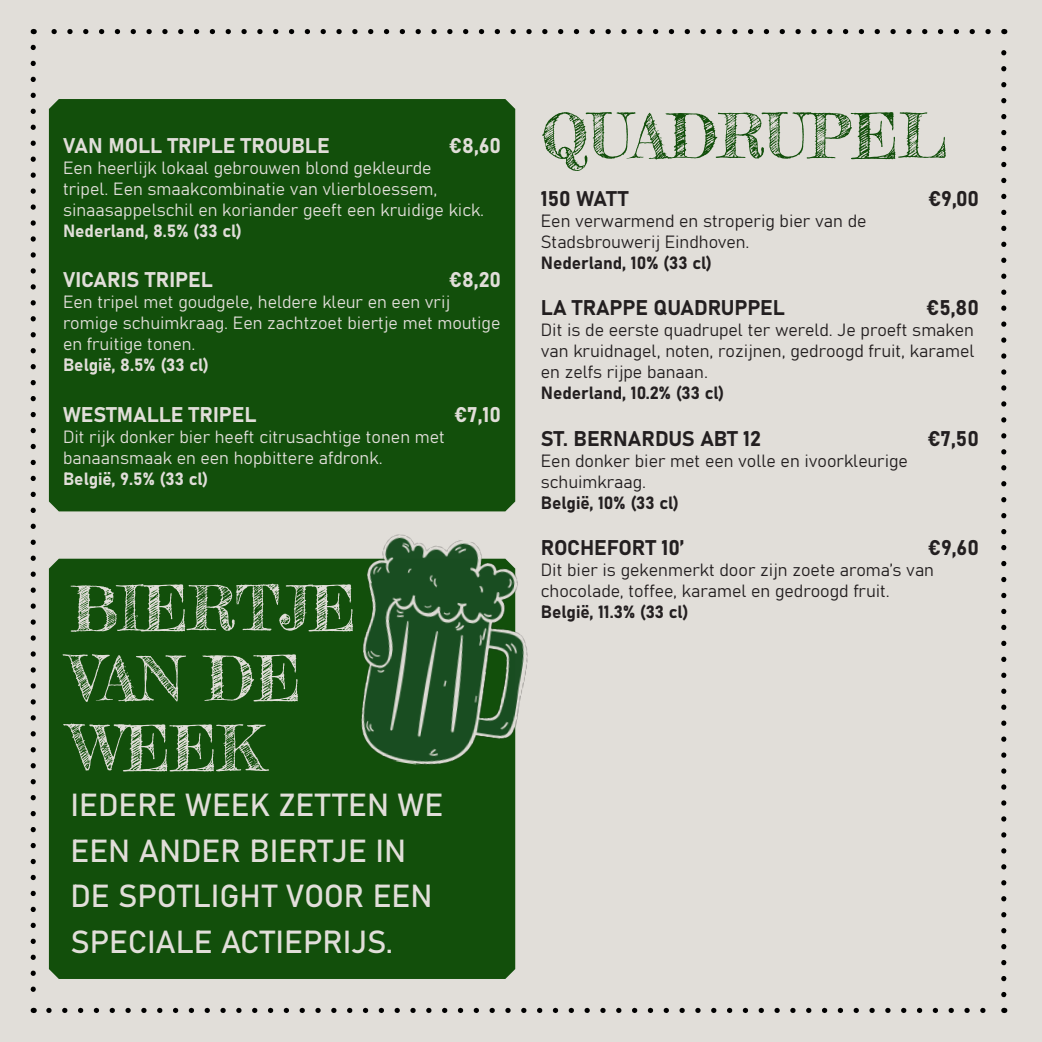
<style>
.page{position:relative;width:1042px;height:1042px;background:#e1ded9}
.page>*{position:absolute;margin:0;border:0;box-sizing:border-box;transform-origin:0 0}
.t1{font:61.25px "Frederickathe Great";color:#e1ded9}
.t2{font:61.25px "Frederickathe Great";color:#124f0b}
.t3{font:31.5px/45.5px "Bahnschrift";color:#e1ded9}
.t4{font:21px "Bahnschrift";color:#231f20}
.t5{font:21px "Bahnschrift";color:#e1ded9}
.t6{font:17.5px/21px "Bahnschrift";color:#231f20}
.t7{font:17.5px/21px "Bahnschrift";color:#e1ded9}
</style>
<div class="page">
<svg style="left:31px;top:47px;width:5px;height:945px"></svg>
<svg style="left:49px;top:1008px;width:937px;height:5px"></svg>
<svg style="left:51px;top:29px;width:937px;height:5px"></svg>
<svg style="left:1001px;top:29px;width:5px;height:965px"></svg>
<div style="left:49px;top:99px;width:466px;height:412px;background:#124f0b"></div>
<div style="left:49px;top:559px;width:466px;height:420px;background:#124f0b"></div>
<img style="left:312px;top:534px;width:216px;height:249px">
<p class="t5" style="left:63px;top:130px;width:268px">VAN MOLL TRIPLE TROUBLE</p>
<p class="t5" style="left:449px;top:130px;width:54px">€8,60</p>
<p class="t7" style="left:63px;top:156px;width:423px">Een heerlijk lokaal gebrouwen blond gekleurde<br>tripel. Een smaakcombinatie van vlierbloessem, sinaasappelschil en koriander geeft een kruidige kick.</p>
<p class="t7" style="left:63px;top:219px;width:181px">Nederland, 8.5% (33 cl)</p>
<p class="t5" style="left:63px;top:264px;width:151px">VICARIS TRIPEL</p>
<p class="t5" style="left:449px;top:264px;width:54px">€8,20</p>
<p class="t7" style="left:63px;top:291px;width:439px">Een tripel met goudgele, heldere kleur en een vrij romige schuimkraag. Een zachtzoet biertje met moutige en fruitige tonen.</p>
<p class="t7" style="left:63px;top:354px;width:148px">België, 8.5% (33 cl)</p>
<p class="t5" style="left:63px;top:398px;width:195px">WESTMALLE TRIPEL</p>
<p class="t5" style="left:454px;top:398px;width:49px">€7,10</p>
<p class="t7" style="left:63px;top:425px;width:383px">Dit rijk donker bier heeft citrusachtige tonen met banaansmaak en een hopbittere afdronk.</p>
<p class="t7" style="left:63px;top:467px;width:147px">België, 9.5% (33 cl)</p>
<p class="t1" style="left:71px;top:570px;width:287px">BIERTJE</p>
<p class="t1" style="left:71px;top:640px;width:232px">VAN DE</p>
<p class="t1" style="left:71px;top:710px;width:195px">WEEK</p>
<p class="t3" style="left:71px;top:780px;width:374px">IEDERE WEEK ZETTEN WE<br>EEN ANDER BIERTJE IN<br>DE SPOTLIGHT VOOR EEN<br>SPECIALE ACTIEPRIJS.</p>
<p class="t2" style="left:541px;top:98px;width:408px">QUADRUPEL</p>
<p class="t4" style="left:541px;top:183px;width:89px">150 WATT</p>
<p class="t4" style="left:928px;top:183px;width:52px">€9,00</p>
<p class="t6" style="left:541px;top:209px;width:327px">Een verwarmend en stroperig bier van de<br>Stadsbrouwerij Eindhoven.</p>
<p class="t6" style="left:541px;top:251px;width:173px">Nederland, 10% (33 cl)</p>
<p class="t4" style="left:541px;top:292px;width:245px">LA TRAPPE QUADRUPPEL</p>
<p class="t4" style="left:926px;top:292px;width:54px">€5,80</p>
<p class="t6" style="left:541px;top:318px;width:435px;text-align:justify">Dit is de eerste quadrupel ter wereld. Je proeft smaken van kruidnagel, noten, rozijnen, gedroogd fruit, karamel en zelfs rijpe banaan.</p>
<p class="t6" style="left:541px;top:381px;width:185px">Nederland, 10.2% (33 cl)</p>
<p class="t4" style="left:541px;top:422px;width:222px">ST. BERNARDUS ABT 12</p>
<p class="t4" style="left:927px;top:422px;width:53px">€7,50</p>
<p class="t6" style="left:541px;top:449px;width:368px">Een donker bier met een volle en ivoorkleurige schuimkraag.</p>
<p class="t6" style="left:541px;top:491px;width:140px">België, 10% (33 cl)</p>
<p class="t4" style="left:541px;top:531px;width:144px">ROCHEFORT 10’</p>
<p class="t4" style="left:928px;top:531px;width:53px">€9,60</p>
<p class="t6" style="left:541px;top:558px;width:395px">Dit bier is gekenmerkt door zijn zoete aroma’s van chocolade, toffee, karamel en gedroogd fruit.</p>
<p class="t6" style="left:541px;top:600px;width:149px">België, 11.3% (33 cl)</p>
</div>
